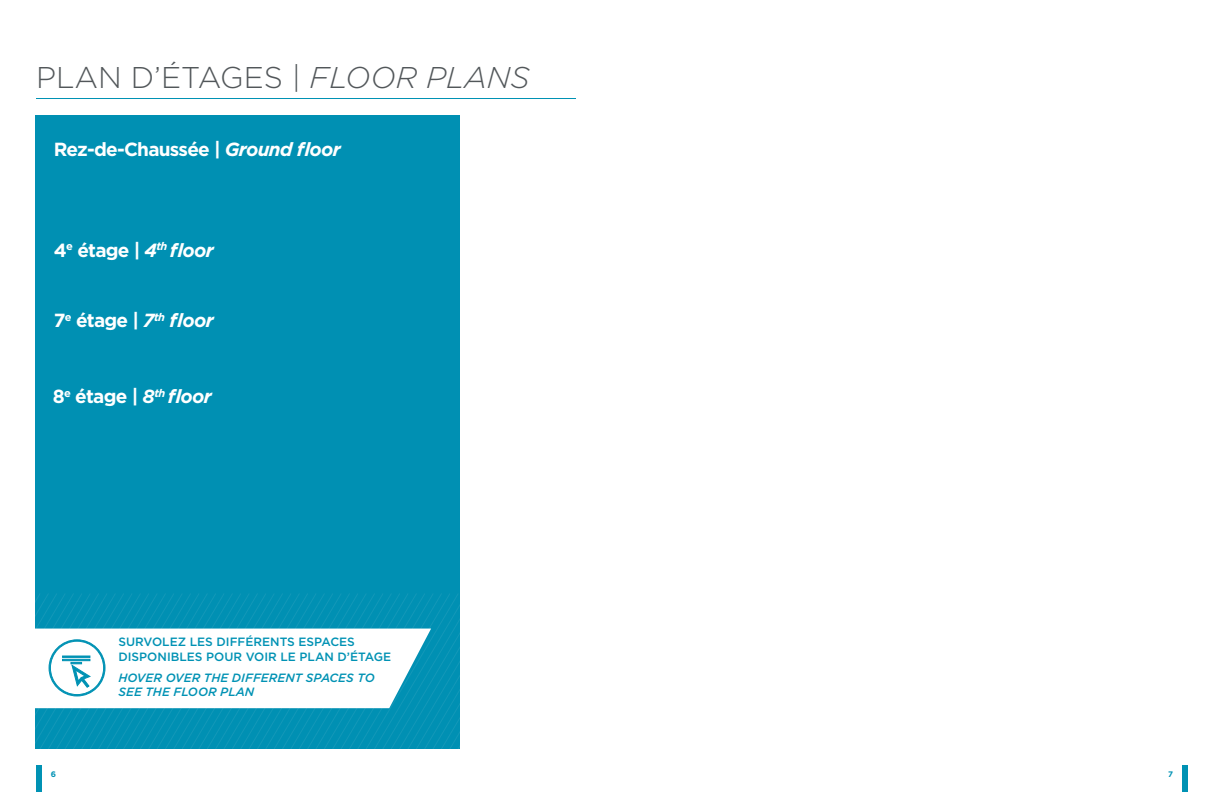
<style>
.page{position:relative;width:1224px;height:792px;background:#fff}
.page>*{position:absolute;margin:0;border:0;box-sizing:border-box;transform-origin:0 0}
.t1{font:300 30px "Gotham";color:#52575a}
.t2{font:700 19px "Gotham";letter-spacing:-.04em;color:#fff}
.t3{font:500 12px/14.4px "Gotham";color:#0092b4}
.t4{font:italic 500 12px/14.4px "Gotham";color:#0092b4}
.t5{font:700 8px "Gotham";color:#0092b4}
.s1{font-style:italic}
</style>
<div class="page">
<div style="left:35px;top:115px;width:425px;height:634px;background:#0090b3"></div>
<svg style="left:35px;top:594px;width:425px;height:155px"></svg>
<hr style="left:36px;top:98px;width:540px;height:1px;background:#0092b4">
<svg style="left:35px;top:629px;width:396px;height:79px"></svg>
<div style="left:62px;top:656px;width:28px;height:2px;background:#0092b4;border:1px solid #0092b4"></div>
<div style="left:36px;top:766px;width:5px;height:26px;background:#0092b4"></div>
<div style="left:1183px;top:766px;width:5px;height:26px;background:#0092b4"></div>
<h1 class="t1" style="left:36px;top:58px;width:495px">PLAN D’ÉTAGES | <span class="s1">FLOOR PLANS</span></h1>
<p class="t2" style="left:54px;top:137px;width:288px">Rez-de-Chaussée | <span class="s1">Ground floor</span></p>
<p class="t2" style="left:54px;top:237px;width:162px">4<sup>e</sup> étage | <span class="s1">4</span><sup>th</sup> <span class="s1">floor</span></p>
<p class="t2" style="left:54px;top:308px;width:161px">7<sup>e</sup> étage | <span class="s1">7</span><sup>th</sup> <span class="s1">floor</span></p>
<p class="t2" style="left:53px;top:384px;width:161px">8<sup>e</sup> étage | <span class="s1">8</span><sup>th</sup> <span class="s1">floor</span></p>
<p class="t3" style="left:118px;top:635px;width:274px">SURVOLEZ LES DIFFÉRENTS ESPACES<br>DISPONIBLES POUR VOIR LE PLAN D’ÉTAGE</p>
<p class="t4" style="left:118px;top:670px;width:258px">HOVER OVER THE DIFFERENT SPACES TO<br>SEE THE FLOOR PLAN</p>
<p class="t5" style="left:51px;top:769px;width:7px">6</p>
<p class="t5" style="left:1168px;top:769px;width:6px">7</p>
</div>
